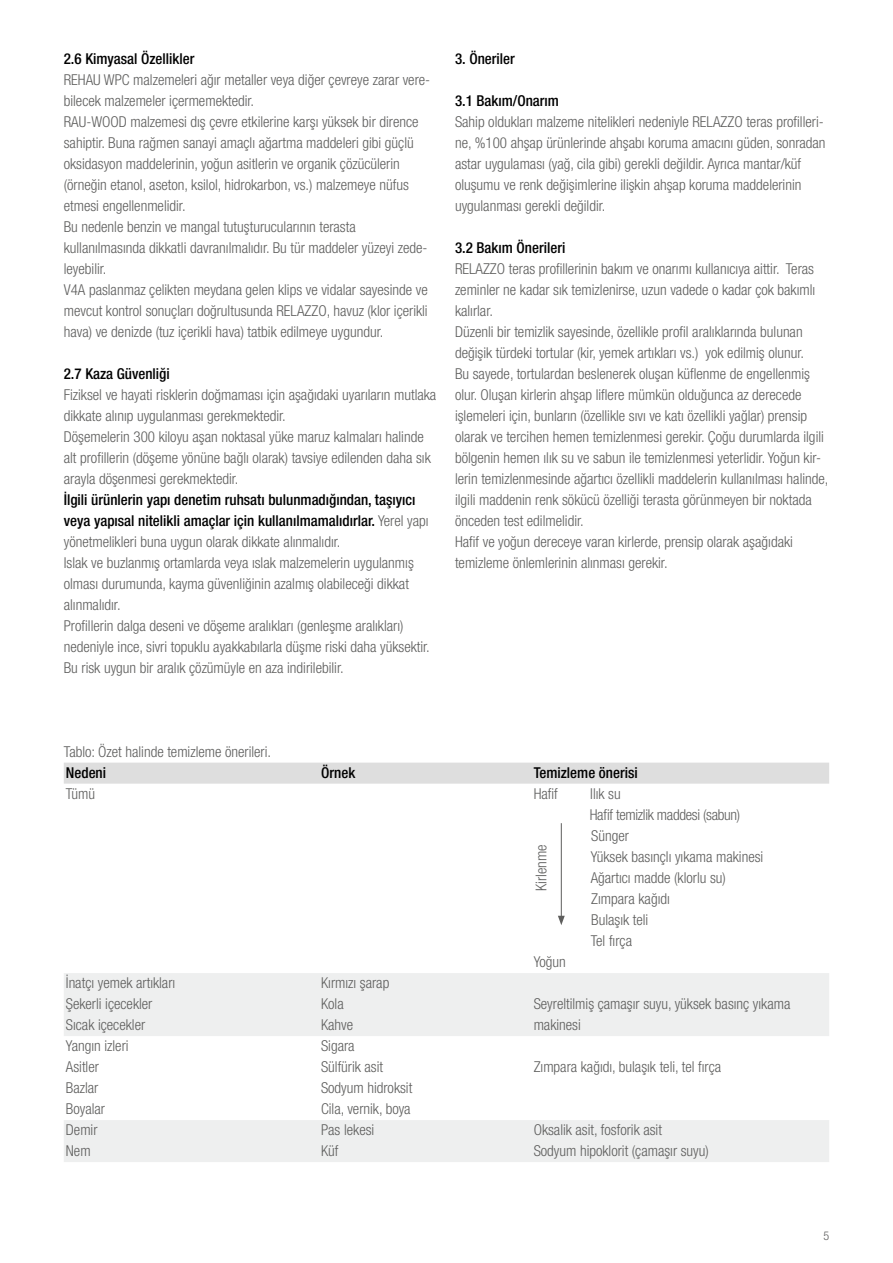
<style>
.page{position:relative;width:893px;height:1263px;background:#fff}
.page>*{position:absolute;margin:0;border:0;box-sizing:border-box;transform-origin:0 0}
.t1{font:300 condensed 15px/21px "Helvetica Neue LT Com";color:#5e5e5d}
.t2{font:500 condensed 15px "Helvetica Neue LT Com";color:#000}
.t3{font:300 condensed 12px "Helvetica Neue LT Com";color:#5e5e5d}
.s1{font-weight:500;color:#000}
</style>
<div class="page">
<div style="left:64px;top:763px;width:765px;height:21px;background:#dedede"></div>
<svg style="left:64px;top:973px;width:765px;height:189px;fill:#eeefef"></svg>
<hr style="left:561px;top:823px;width:1px;height:95px;background:#5e5e5d">
<svg style="left:558px;top:916px;width:7px;height:9px"></svg>
<p class="t2" style="left:64px;top:49px;width:132px">2.6 Kimyasal Özellikler</p>
<p class="t1" style="left:64px;top:69px;width:368px">REHAU WPC malzemeleri ağır metaller veya diğer çevreye zarar vere&shy;bilecek malzemeler içermemektedir.<br>RAU-WOOD malzemesi dış çevre etkilerine karşı yüksek bir dirence sahiptir. Buna rağmen sanayi amaçlı ağartma maddeleri gibi güçlü oksidasyon maddelerinin, yoğun asitlerin ve organik çözücülerin (örneğin etanol, aseton, ksilol, hidrokarbon, vs.) malzemeye nüfus etmesi engellenmelidir.<br>Bu nedenle benzin ve mangal tutuşturucularının terasta kullanılmasında dikkatli davranılmalıdır. Bu tür maddeler yüzeyi zede&shy;leyebilir.<br>V4A paslanmaz çelikten meydana gelen klips ve vidalar sayesinde ve mevcut kontrol sonuçları doğrultusunda RELAZZO, havuz (klor içerikli hava) ve denizde (tuz içerikli hava) tatbik edilmeye uygundur.</p>
<p class="t2" style="left:64px;top:364px;width:108px">2.7 Kaza Güvenliği</p>
<p class="t1" style="left:64px;top:384px;width:374px">Fiziksel ve hayati risklerin doğmaması için aşağıdaki uyarıların mutlaka dikkate alınıp uygulanması gerekmektedir.<br>Döşemelerin 300 kiloyu aşan noktasal yüke maruz kalmaları halinde alt profillerin (döşeme yönüne bağlı olarak) tavsiye edilenden daha sık arayla döşenmesi gerekmektedir.</p>
<p class="t1" style="left:64px;top:489px;width:368px"><span class="s1">İlgili ürünlerin yapı denetim ruhsatı bulunmadığından, taşıyıcı veya yapısal nitelikli amaçlar için kullanılmamalıdırlar.</span> Yerel yapı yönetmelikleri buna uygun olarak dikkate alınmalıdır.<br>Islak ve buzlanmış ortamlarda veya ıslak malzemelerin uygulanmış olması durumunda, kayma güvenliğinin azalmış olabileceği dikkat alınmalıdır.<br>Profillerin dalga deseni ve döşeme aralıkları (genleşme aralıkları) nedeniyle ince, sivri topuklu ayakkabılarla düşme riski daha yüksektir.<br>Bu risk uygun bir aralık çözümüyle en aza indirilebilir.</p>
<p class="t2" style="left:455px;top:49px;width:61px">3. Öneriler</p>
<p class="t2" style="left:455px;top:91px;width:106px">3.1 Bakım/Onarım</p>
<p class="t1" style="left:455px;top:111px;width:372px">Sahip oldukları malzeme nitelikleri nedeniyle RELAZZO teras profilleri&shy;ne, %100 ahşap ürünlerinde ahşabı koruma amacını güden, sonradan astar uygulaması (yağ, cila gibi) gerekli değildir. Ayrıca mantar/küf oluşumu ve renk değişimlerine ilişkin ahşap koruma maddelerinin uygulanması gerekli değildir.</p>
<p class="t2" style="left:455px;top:238px;width:112px">3.2 Bakım Önerileri</p>
<p class="t1" style="left:455px;top:258px;width:375px">RELAZZO teras profillerinin bakım ve onarımı kullanıcıya aittir. Teras zeminler ne kadar sık temizlenirse, uzun vadede o kadar çok bakımlı kalırlar.<br>Düzenli bir temizlik sayesinde, özellikle profil aralıklarında bulunan değişik türdeki tortular (kir, yemek artıkları vs.) yok edilmiş olunur.<br>Bu sayede, tortulardan beslenerek oluşan küflenme de engellenmiş olur. Oluşan kirlerin ahşap liflere mümkün olduğunca az derecede işlemeleri için, bunların (özellikle sıvı ve katı özellikli yağlar) prensip olarak ve tercihen hemen temizlenmesi gerekir. Çoğu durumlarda ilgili bölgenin hemen ılık su ve sabun ile temizlenmesi yeterlidir. Yoğun kir&shy;lerin temizlenmesinde ağartıcı özellikli maddelerin kullanılması halinde, ilgili maddenin renk sökücü özelliği terasta görünmeyen bir noktada önceden test edilmelidir.<br>Hafif ve yoğun dereceye varan kirlerde, prensip olarak aşağıdaki temizleme önlemlerinin alınması gerekir.</p>
<p class="t1" style="left:64px;top:741px;width:209px">Tablo: Özet halinde temizleme önerileri.</p>
<p class="t2" style="left:66px;top:763px;width:42px">Nedeni</p>
<p class="t2" style="left:321px;top:763px;width:36px">Örnek</p>
<p class="t2" style="left:534px;top:763px;width:106px">Temizleme önerisi</p>
<p class="t1" style="left:66px;top:783px;width:31px">Tümü</p>
<p class="t1" style="left:534px;top:783px;width:26px">Hafif</p>
<p class="t1" style="left:590px;top:783px;width:175px">Ilık su<br>Hafif temizlik maddesi (sabun)<br>Sünger<br>Yüksek basınçlı yıkama makinesi<br>Ağartıcı madde (klorlu su)<br>Zımpara kağıdı<br>Bulaşık teli<br>Tel fırça</p>
<p class="t1" style="left:534px;top:951px;width:34px">Yoğun</p>
<p class="t1" style="left:66px;top:972px;width:111px">İnatçı yemek artıkları</p>
<p class="t1" style="left:321px;top:972px;width:70px">Kırmızı şarap</p>
<p class="t1" style="left:66px;top:993px;width:88px">Şekerli içecekler</p>
<p class="t1" style="left:321px;top:993px;width:24px">Kola</p>
<p class="t1" style="left:534px;top:993px;width:258px">Seyreltilmiş çamaşır suyu, yüksek basınç yıkama</p>
<p class="t1" style="left:66px;top:1014px;width:81px">Sıcak içecekler</p>
<p class="t1" style="left:321px;top:1014px;width:34px">Kahve</p>
<p class="t1" style="left:534px;top:1014px;width:49px">makinesi</p>
<p class="t1" style="left:66px;top:1035px;width:64px">Yangın izleri</p>
<p class="t1" style="left:321px;top:1035px;width:35px">Sigara</p>
<p class="t1" style="left:66px;top:1056px;width:35px">Asitler</p>
<p class="t1" style="left:321px;top:1056px;width:64px">Sülfürik asit</p>
<p class="t1" style="left:534px;top:1056px;width:189px">Zımpara kağıdı, bulaşık teli, tel fırça</p>
<p class="t1" style="left:66px;top:1077px;width:34px">Bazlar</p>
<p class="t1" style="left:321px;top:1077px;width:93px">Sodyum hidroksit</p>
<p class="t1" style="left:66px;top:1098px;width:41px">Boyalar</p>
<p class="t1" style="left:321px;top:1098px;width:91px">Cila, vernik, boya</p>
<p class="t1" style="left:66px;top:1119px;width:33px">Demir</p>
<p class="t1" style="left:321px;top:1119px;width:55px">Pas lekesi</p>
<p class="t1" style="left:534px;top:1119px;width:130px">Oksalik asit, fosforik asit</p>
<p class="t1" style="left:66px;top:1140px;width:26px">Nem</p>
<p class="t1" style="left:321px;top:1140px;width:19px">Küf</p>
<p class="t1" style="left:534px;top:1140px;width:177px">Sodyum hipoklorit (çamaşır suyu)</p>
<p class="t1" style="left:531px;top:891px;width:48px;rotate:-90deg">Kirlenme</p>
<p class="t3" style="left:823px;top:1228px;width:7px">5</p>
</div>
